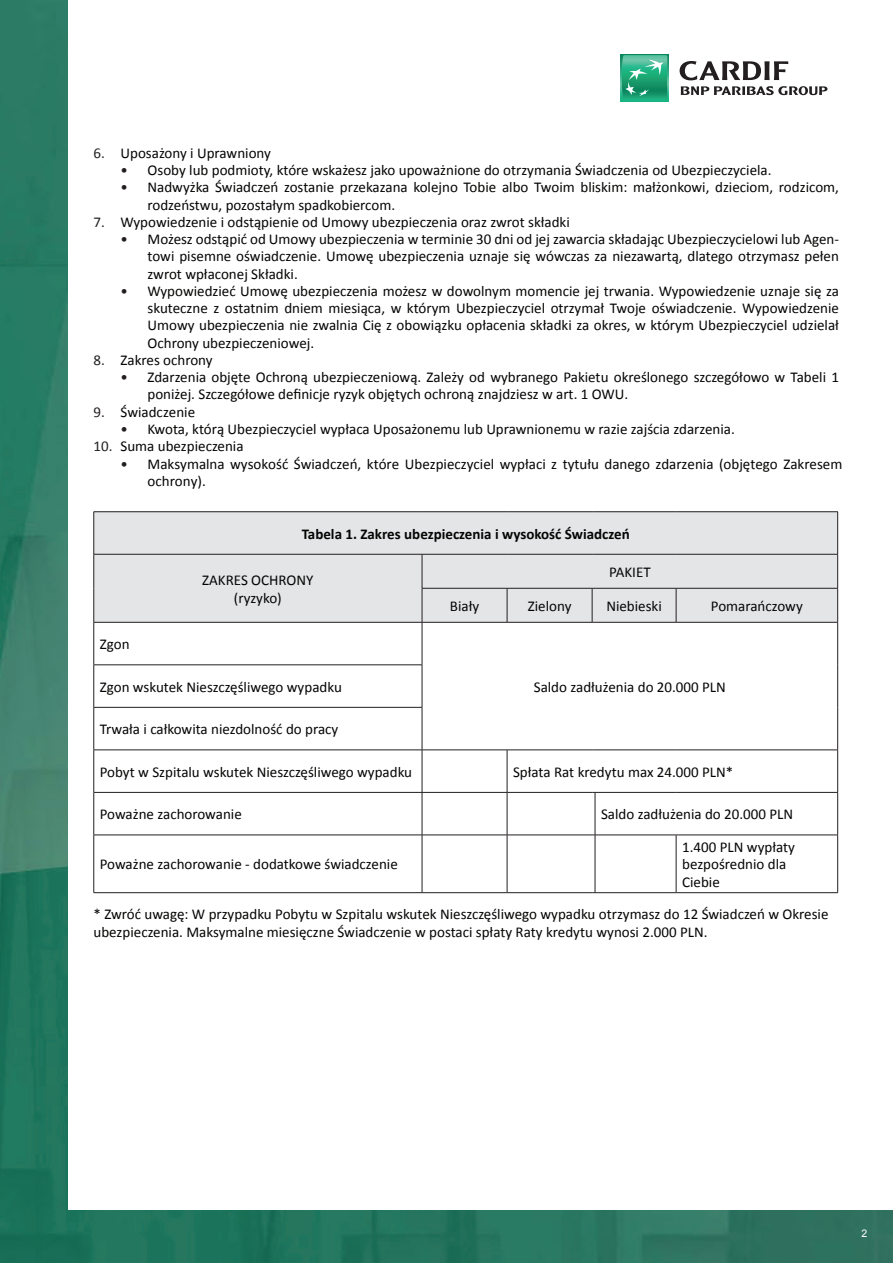
<style>
.page{position:relative;width:893px;height:1263px;background:#fff}
.page>*{position:absolute;margin:0;border:0;box-sizing:border-box;transform-origin:0 0}
.t1{font:15px/17.2px "Calibri";color:#040503}
.t2{font:700 15px "Calibri";color:#040503}
.t3{font:10.5px "Arial";color:#fff}
.s1{color:#231f20}
</style>
<div class="page">
<img style="left:0;top:0;width:893px;height:1263px">
<div style="left:68px;top:0;width:825px;height:1210px;background:#fff"></div>
<div style="left:621px;top:55px;width:47px;height:47px;background:#19b482"></div>
<svg style="left:622px;top:55px;width:45px;height:43px"></svg>
<svg style="left:681px;top:86px;width:146px;height:9px"></svg>
<svg style="left:680px;top:61px;width:108px;height:19px"></svg>
<div style="left:95px;top:512px;width:742px;height:110px;background:#e4e5e7"></div>
<hr style="left:94px;top:511px;width:328px;height:1px;background:#231f20">
<hr style="left:94px;top:512px;width:1px;height:42px;background:#231f20">
<hr style="left:422px;top:511px;width:85px;height:1px;background:#231f20">
<hr style="left:507px;top:511px;width:85px;height:1px;background:#231f20">
<hr style="left:595px;top:511px;width:81px;height:1px;background:#231f20">
<hr style="left:676px;top:511px;width:162px;height:1px;background:#231f20">
<hr style="left:837px;top:512px;width:1px;height:42px;background:#231f20">
<hr style="left:94px;top:554px;width:328px;height:1px;background:#231f20">
<hr style="left:94px;top:554px;width:1px;height:34px;background:#231f20">
<hr style="left:422px;top:554px;width:85px;height:1px;background:#231f20">
<hr style="left:422px;top:554px;width:1px;height:34px;background:#231f20">
<hr style="left:507px;top:554px;width:85px;height:1px;background:#231f20">
<hr style="left:595px;top:554px;width:81px;height:1px;background:#231f20">
<hr style="left:676px;top:554px;width:162px;height:1px;background:#231f20">
<hr style="left:837px;top:554px;width:1px;height:34px;background:#231f20">
<hr style="left:94px;top:588px;width:1px;height:34px;background:#231f20">
<hr style="left:422px;top:588px;width:85px;height:1px;background:#231f20">
<hr style="left:422px;top:588px;width:1px;height:34px;background:#231f20">
<hr style="left:507px;top:588px;width:85px;height:1px;background:#231f20">
<hr style="left:507px;top:588px;width:1px;height:34px;background:#231f20">
<hr style="left:592px;top:588px;width:1px;height:34px;background:#231f20">
<hr style="left:595px;top:588px;width:81px;height:1px;background:#231f20">
<hr style="left:676px;top:588px;width:162px;height:1px;background:#231f20">
<hr style="left:676px;top:588px;width:1px;height:34px;background:#231f20">
<hr style="left:837px;top:588px;width:1px;height:34px;background:#231f20">
<hr style="left:94px;top:622px;width:328px;height:1px;background:#231f20">
<hr style="left:94px;top:622px;width:1px;height:43px;background:#231f20">
<hr style="left:422px;top:622px;width:85px;height:1px;background:#231f20">
<hr style="left:422px;top:622px;width:1px;height:43px;background:#231f20">
<hr style="left:507px;top:622px;width:85px;height:1px;background:#231f20">
<hr style="left:595px;top:622px;width:81px;height:1px;background:#231f20">
<hr style="left:676px;top:622px;width:162px;height:1px;background:#231f20">
<hr style="left:837px;top:622px;width:1px;height:43px;background:#231f20">
<hr style="left:94px;top:664px;width:328px;height:1px;background:#231f20">
<hr style="left:94px;top:665px;width:1px;height:42px;background:#231f20">
<hr style="left:422px;top:665px;width:1px;height:42px;background:#231f20">
<hr style="left:837px;top:665px;width:1px;height:42px;background:#231f20">
<hr style="left:94px;top:707px;width:328px;height:1px;background:#231f20">
<hr style="left:94px;top:707px;width:1px;height:43px;background:#231f20">
<hr style="left:422px;top:707px;width:1px;height:43px;background:#231f20">
<hr style="left:837px;top:707px;width:1px;height:43px;background:#231f20">
<hr style="left:94px;top:750px;width:328px;height:1px;background:#231f20">
<hr style="left:94px;top:750px;width:1px;height:42px;background:#231f20">
<hr style="left:422px;top:750px;width:85px;height:1px;background:#231f20">
<hr style="left:422px;top:750px;width:1px;height:42px;background:#231f20">
<hr style="left:507px;top:750px;width:85px;height:1px;background:#231f20">
<hr style="left:507px;top:750px;width:1px;height:42px;background:#231f20">
<hr style="left:595px;top:750px;width:81px;height:1px;background:#231f20">
<hr style="left:676px;top:750px;width:162px;height:1px;background:#231f20">
<hr style="left:837px;top:750px;width:1px;height:42px;background:#231f20">
<hr style="left:94px;top:792px;width:328px;height:1px;background:#231f20">
<hr style="left:94px;top:793px;width:1px;height:42px;background:#231f20">
<hr style="left:422px;top:792px;width:85px;height:1px;background:#231f20">
<hr style="left:422px;top:793px;width:1px;height:42px;background:#231f20">
<hr style="left:507px;top:792px;width:85px;height:1px;background:#231f20">
<hr style="left:507px;top:793px;width:1px;height:42px;background:#231f20">
<hr style="left:595px;top:792px;width:81px;height:1px;background:#231f20">
<hr style="left:595px;top:793px;width:1px;height:42px;background:#231f20">
<hr style="left:676px;top:792px;width:162px;height:1px;background:#231f20">
<hr style="left:837px;top:793px;width:1px;height:42px;background:#231f20">
<hr style="left:94px;top:835px;width:328px;height:1px;background:#231f20">
<hr style="left:94px;top:835px;width:1px;height:57px;background:#231f20">
<hr style="left:422px;top:835px;width:85px;height:1px;background:#231f20">
<hr style="left:422px;top:835px;width:1px;height:57px;background:#231f20">
<hr style="left:507px;top:835px;width:85px;height:1px;background:#231f20">
<hr style="left:507px;top:835px;width:1px;height:57px;background:#231f20">
<hr style="left:595px;top:835px;width:81px;height:1px;background:#231f20">
<hr style="left:595px;top:835px;width:1px;height:57px;background:#231f20">
<hr style="left:676px;top:835px;width:162px;height:1px;background:#231f20">
<hr style="left:676px;top:835px;width:1px;height:57px;background:#231f20">
<hr style="left:837px;top:835px;width:1px;height:57px;background:#231f20">
<hr style="left:94px;top:892px;width:328px;height:1px;background:#231f20">
<hr style="left:422px;top:892px;width:85px;height:1px;background:#231f20">
<hr style="left:507px;top:892px;width:85px;height:1px;background:#231f20">
<hr style="left:595px;top:892px;width:81px;height:1px;background:#231f20">
<hr style="left:676px;top:892px;width:162px;height:1px;background:#231f20">
<p class="t1" style="left:94px;top:144px;width:179px"><span class="s1">6.</span> Uposażony i Uprawniony</p>
<p class="t1" style="left:121px;top:162px;width:652px"><span class="s1">•</span> Osoby lub podmioty, które wskażesz jako upoważnione do otrzymania Świadczenia od Ubezpieczyciela.</p>
<p class="t1" style="left:148px;top:179px;width:693px;text-indent:-27px"><span class="s1">•</span> Nadwyżka Świadczeń zostanie przekazana kolejno Tobie albo Twoim bliskim: małżonkowi, dzieciom, rodzicom, rodzeństwu, pozostałym spadkobiercom.</p>
<p class="t1" style="left:94px;top:213px;width:478px"><span class="s1">7.</span> Wypowiedzenie i odstąpienie od Umowy ubezpieczenia oraz zwrot składki</p>
<p class="t1" style="left:148px;top:231px;width:693px;text-align:justify;text-indent:-27px"><span class="s1">•</span> Możesz odstąpić od Umowy ubezpieczenia w terminie 30 dni od jej zawarcia składając Ubezpieczycielowi lub Agen&shy;towi pisemne oświadczenie. Umowę ubezpieczenia uznaje się wówczas za niezawartą, dlatego otrzymasz pełen zwrot wpłaconej Składki.</p>
<p class="t1" style="left:148px;top:282px;width:693px;text-align:justify;text-indent:-27px"><span class="s1">•</span> Wypowiedzieć Umowę ubezpieczenia możesz w dowolnym momencie jej trwania. Wypowiedzenie uznaje się za skuteczne z ostatnim dniem miesiąca, w którym Ubezpieczyciel otrzymał Twoje oświadczenie. Wypowiedzenie Umowy ubezpieczenia nie zwalnia Cię z obowiązku opłacenia składki za okres, w którym Ubezpieczyciel udzielał Ochrony ubezpieczeniowej.</p>
<p class="t1" style="left:94px;top:351px;width:121px"><span class="s1">8.</span> Zakres ochrony</p>
<p class="t1" style="left:148px;top:369px;width:693px;text-indent:-27px"><span class="s1">•</span> Zdarzenia objęte Ochroną ubezpieczeniową. Zależy od wybranego Pakietu określonego szczegółowo w Tabeli 1 poniżej. Szczegółowe definicje ryzyk objętych ochroną znajdziesz w art. 1 OWU.</p>
<p class="t1" style="left:94px;top:403px;width:103px"><span class="s1">9.</span> Świadczenie</p>
<p class="t1" style="left:121px;top:420px;width:616px"><span class="s1">•</span> Kwota, którą Ubezpieczyciel wypłaca Uposażonemu lub Uprawnionemu w razie zajścia zdarzenia.</p>
<p class="t1" style="left:94px;top:438px;width:152px"><span class="s1">10.</span> Suma ubezpieczenia</p>
<p class="t1" style="left:148px;top:455px;width:696px;text-indent:-27px"><span class="s1">•</span> Maksymalna wysokość Świadczeń, które Ubezpieczyciel wypłaci z tytułu danego zdarzenia (objętego Zakresem ochrony).</p>
<p class="t2" style="left:302px;top:524px;width:330px">Tabela 1. Zakres ubezpieczenia i wysokość Świadczeń</p>
<p class="t1" style="left:202px;top:572px;width:113px;text-align:center">ZAKRES OCHRONY (ryzyko)</p>
<p class="t1" style="left:609px;top:563px;width:43px">PAKIET</p>
<p class="t1" style="left:450px;top:597px;width:31px">Biały</p>
<p class="t1" style="left:528px;top:597px;width:45px">Zielony</p>
<p class="t1" style="left:606px;top:597px;width:57px">Niebieski</p>
<p class="t1" style="left:711px;top:597px;width:93px">Pomarańczowy</p>
<p class="t1" style="left:100px;top:636px;width:31px">Zgon</p>
<p class="t1" style="left:100px;top:678px;width:244px">Zgon wskutek Nieszczęśliwego wypadku</p>
<p class="t1" style="left:534px;top:678px;width:194px">Saldo zadłużenia do 20.000 PLN</p>
<p class="t1" style="left:100px;top:721px;width:240px">Trwała i całkowita niezdolność do pracy</p>
<p class="t1" style="left:100px;top:763px;width:314px">Pobyt w Szpitalu wskutek Nieszczęśliwego wypadku</p>
<p class="t1" style="left:513px;top:763px;width:222px">Spłata Rat kredytu max 24.000 PLN*</p>
<p class="t1" style="left:100px;top:806px;width:144px">Poważne zachorowanie</p>
<p class="t1" style="left:601px;top:806px;width:194px">Saldo zadłużenia do 20.000 PLN</p>
<p class="t1" style="left:100px;top:856px;width:299px">Poważne zachorowanie - dodatkowe świadczenie</p>
<p class="t1" style="left:682px;top:839px;width:114px">1.400 PLN wypłaty bezpośrednio dla<br>Ciebie</p>
<p class="t1" style="left:94px;top:905px;width:736px;line-height:18px">* Zwróć uwagę: W przypadku Pobytu w Szpitalu wskutek Nieszczęśliwego wypadku otrzymasz do 12 Świadczeń w Okresie ubezpieczenia. Maksymalne miesięczne Świadczenie w postaci spłaty Raty kredytu wynosi 2.000 PLN.</p>
<p class="t3" style="left:861px;top:1227px;width:7px">2</p>
</div>
